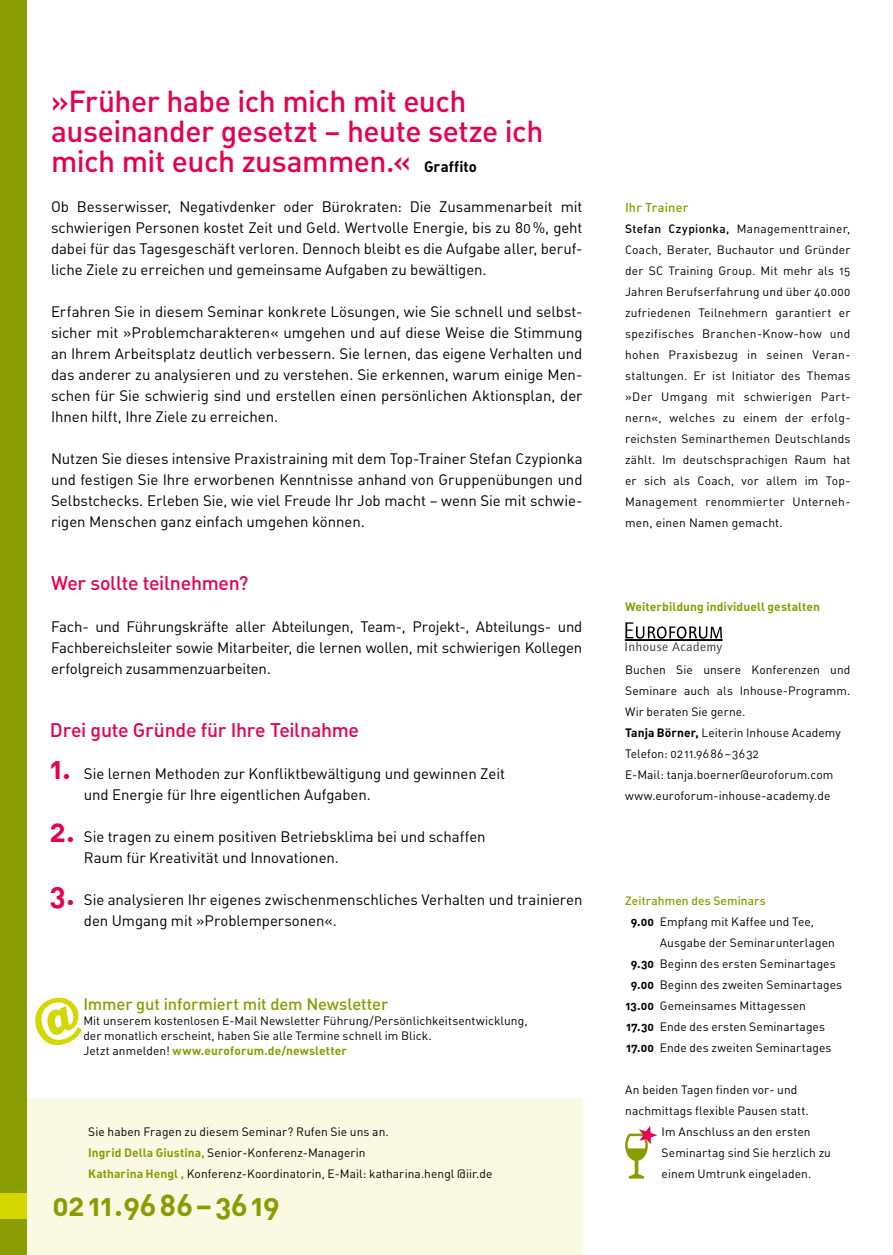
<style>
.page{position:relative;width:893px;height:1255px;background:#fff}
.page>*{position:absolute;margin:0;border:0;box-sizing:border-box;transform-origin:0 0}
.t1{font:30px/30px "DIN Medium Alternate";letter-spacing:-.015em;color:#e6004f}
.t2{font:30px "DIN Bold Alternate";color:#899c00}
.t3{font:30px/63px "DIN Bold Alternate";color:#e6004f}
.t4{font:19.5px "DIN Medium Alternate";letter-spacing:-.015em;color:#e6004f}
.t5{font:16.5px "DIN Medium Alternate";letter-spacing:-.01em;color:#899c00}
.t6{font:15px/21px "DIN Regular Alternate";letter-spacing:-.005em;color:#000;text-align:justify}
.t7{font:12.75px "DIN Medium Alternate";letter-spacing:.01em;color:#899c00}
.t8{font:12px/21px "DIN Regular Alternate";letter-spacing:.015em;color:#000}
.t9{font:12px "DIN Bold Alternate";letter-spacing:.005em;color:#899c00}
.t10{font:12px "DIN Medium Alternate";letter-spacing:.005em;color:#899c00}
.s1{font-family:"DIN Bold Alternate";font-size:15px;color:#000}
.s2{font-family:"DIN Regular Alternate";color:#000}
.s3{font-family:"DIN";color:#000}
.s4{font-family:"DIN Bold Alternate";color:#899c00}
.s5{font-family:"DIN Medium Alternate"}
.s6{font-family:"DIN Bold Alternate"}
</style>
<div class="page">
<div style="left:0;top:1098px;width:583px;height:156px;background:#f9fae3"></div>
<div style="left:0;top:0;width:27px;height:1254px;background:#899c00"></div>
<svg style="left:625px;top:622px;width:97px;height:32px"></svg>
<div style="left:0;top:1193px;width:27px;height:25px;background:#d4d800"></div>
<hr style="left:635px;top:1153px;width:3px;height:23px;background:#899c00">
<svg style="left:628px;top:1171px;width:17px;height:8px"></svg>
<svg style="left:625px;top:1126px;width:32px;height:36px"></svg>
<h1 class="t1" style="left:51px;top:85px;width:494px">»Früher habe ich mich mit euch auseinander gesetzt – heute setze ich mich mit euch zusammen.« <span class="s1">Graffito</span></h1>
<p class="t6" style="left:51px;top:195px;width:533px">Ob Besserwisser, Negativdenker oder Bürokraten: Die Zusammenarbeit mit schwierigen Personen kostet Zeit und Geld. Wertvolle Energie, bis zu 80%, geht dabei für das Tagesgeschäft verloren. Dennoch bleibt es die Aufgabe aller, beruf&shy;liche Ziele zu erreichen und gemeinsame Aufgaben zu bewältigen.</p>
<p class="t6" style="left:51px;top:300px;width:533px">Erfahren Sie in diesem Seminar konkrete Lösungen, wie Sie schnell und selbst&shy;sicher mit »Problemcharakteren« umgehen und auf diese Weise die Stimmung an Ihrem Arbeitsplatz deutlich verbessern. Sie lernen, das eigene Verhalten und das anderer zu analysieren und zu verstehen. Sie erkennen, warum einige Men&shy;schen für Sie schwierig sind und erstellen einen persönlichen Aktionsplan, der Ihnen hilft, Ihre Ziele zu erreichen.</p>
<p class="t6" style="left:51px;top:447px;width:533px">Nutzen Sie dieses intensive Praxistraining mit dem Top-Trainer Stefan Czypionka und festigen Sie Ihre erworbenen Kenntnisse anhand von Gruppenübungen und Selbstchecks. Erleben Sie, wie viel Freude Ihr Job macht – wenn Sie mit schwie&shy;rigen Menschen ganz einfach umgehen können.</p>
<h2 class="t4" style="left:51px;top:569px;width:199px">Wer sollte teilnehmen?</h2>
<p class="t6" style="left:51px;top:615px;width:533px">Fach- und Führungskräfte aller Abteilungen, Team-, Projekt-, Abteilungs- und Fachbereichsleiter sowie Mitarbeiter, die lernen wollen, mit schwierigen Kollegen erfolgreich zusammenzuarbeiten.</p>
<h2 class="t4" style="left:50px;top:716px;width:311px">Drei gute Gründe für Ihre Teilnahme</h2>
<p class="t6" style="left:84px;top:762px;width:423px">Sie lernen Methoden zur Konfliktbewältigung und gewinnen Zeit und Energie für Ihre eigentlichen Aufgaben.</p>
<p class="t6" style="left:84px;top:825px;width:403px">Sie tragen zu einem positiven Betriebsklima bei und schaffen<br>Raum für Kreativität und Innovationen.</p>
<p class="t6" style="left:84px;top:888px;width:500px">Sie analysieren Ihr eigenes zwischenmenschliches Verhalten und trainieren den Umgang mit »Problempersonen«.</p>
<h1 class="t3" style="left:50px;top:735px;width:27px">1.<br>2.</h1>
<h1 class="t3" style="left:50px;top:861px;width:26px">3.</h1>
<p class="t5" style="left:83px;top:993px;width:306px">Immer gut informiert mit dem Newsletter</p>
<p class="t8" style="left:83px;top:1012px;width:446px;line-height:15px">Mit unserem kostenlosen E-Mail Newsletter Führung/Persönlichkeitsentwicklung, der monatlich erscheint, haben Sie alle Termine schnell im Blick.</p>
<p class="t9" style="left:83px;top:1042px;width:265px"><span class="s2">Jetzt anmelden!</span> www.euroforum.de/newsletter</p>
<p class="t8" style="left:88px;top:1120px;width:302px">Sie haben Fragen zu diesem Seminar? Rufen Sie uns an.</p>
<p class="t9" style="left:88px;top:1144px;width:279px">Ingrid Della Giustina, <span class="s3">Senior-K</span><span class="s2">onferenz-Managerin</span></p>
<p class="t8" style="left:88px;top:1162px;width:406px"><span class="s4">Katharina Hengl ,</span> Konferenz-Koordinatorin, E-Mail: katharina.hengl @iir.de</p>
<h1 class="t2" style="left:53px;top:1185px;width:228px">0211.9686–3619</h1>
<p class="t7" style="left:625px;top:198px;width:65px">Ihr Trainer</p>
<p class="t8" style="left:625px;top:217px;width:227px"><span class="s5">Stefan Czypionka,</span> Managementtrainer, Coach, Berater, Buchautor und Gründer der SC Training Group. Mit mehr als 15<br>Jahren Berufserfahrung und über 40.000 zufriedenen Teilnehmern garantiert er spezifisches Branchen-Know-how und hohen Praxisbezug in seinen Veran&shy;staltungen. Er ist Initiator des Themas »Der U mgang mit schwierigen Part&shy;nern«, welches zu einem der erfolg&shy;reichsten Seminarthemen Deutschlands zählt. Im deutschsprachigen Raum hat er sich als Coach, vor allem im Top-Management renommierter Unterneh&shy;men, einen Namen gemacht.</p>
<p class="t9" style="left:625px;top:598px;width:196px">Weiterbildung individuell gestalten</p>
<p class="t8" style="left:625px;top:658px;width:227px">Buchen Sie unsere Konferenzen und Seminare auch als Inhouse-Programm.<br>Wir beraten Sie gerne.<br><span class="s6">Tanja Börner,</span> Leiterin Inhouse Academy Telefon: 0211.9686–3632<br>E-Mail: tanja.boerner@euroforum.com www.euroforum-inhouse-academy.de</p>
<p class="t10" style="left:625px;top:892px;width:142px">Zeitrahmen des Seminars</p>
<p class="t8" style="left:631px;top:910px;width:185px"><span class="s6">9.00</span> Empfang mit Kaffee und Tee,</p>
<p class="t8" style="left:660px;top:931px;width:177px">Ausgabe der Seminarunterlagen</p>
<p class="t8" style="left:631px;top:952px;width:206px"><span class="s6">9.30</span> Beginn des ersten Seminartages</p>
<p class="t8" style="left:631px;top:973px;width:213px"><span class="s6">9.00</span> Beginn des zweiten Seminartages</p>
<p class="t8" style="left:625px;top:994px;width:182px"><span class="s6">13.00</span> Gemeinsames Mittagessen</p>
<p class="t8" style="left:626px;top:1015px;width:201px"><span class="s6">17.30</span> Ende des ersten Seminartages</p>
<p class="t8" style="left:626px;top:1036px;width:207px"><span class="s6">17.00</span> Ende des zweiten Seminartages</p>
<p class="t8" style="left:625px;top:1078px;width:174px">An beiden Tagen finden vor- und</p>
<p class="t8" style="left:625px;top:1099px;width:185px">nachmittags flexible Pausen statt.</p>
<p class="t8" style="left:662px;top:1120px;width:150px">Im Anschluss an den ersten</p>
<p class="t8" style="left:662px;top:1141px;width:171px">Seminartag sind Sie herzlich zu</p>
<p class="t8" style="left:662px;top:1162px;width:151px">einem Umtrunk eingeladen.</p>
</div>
